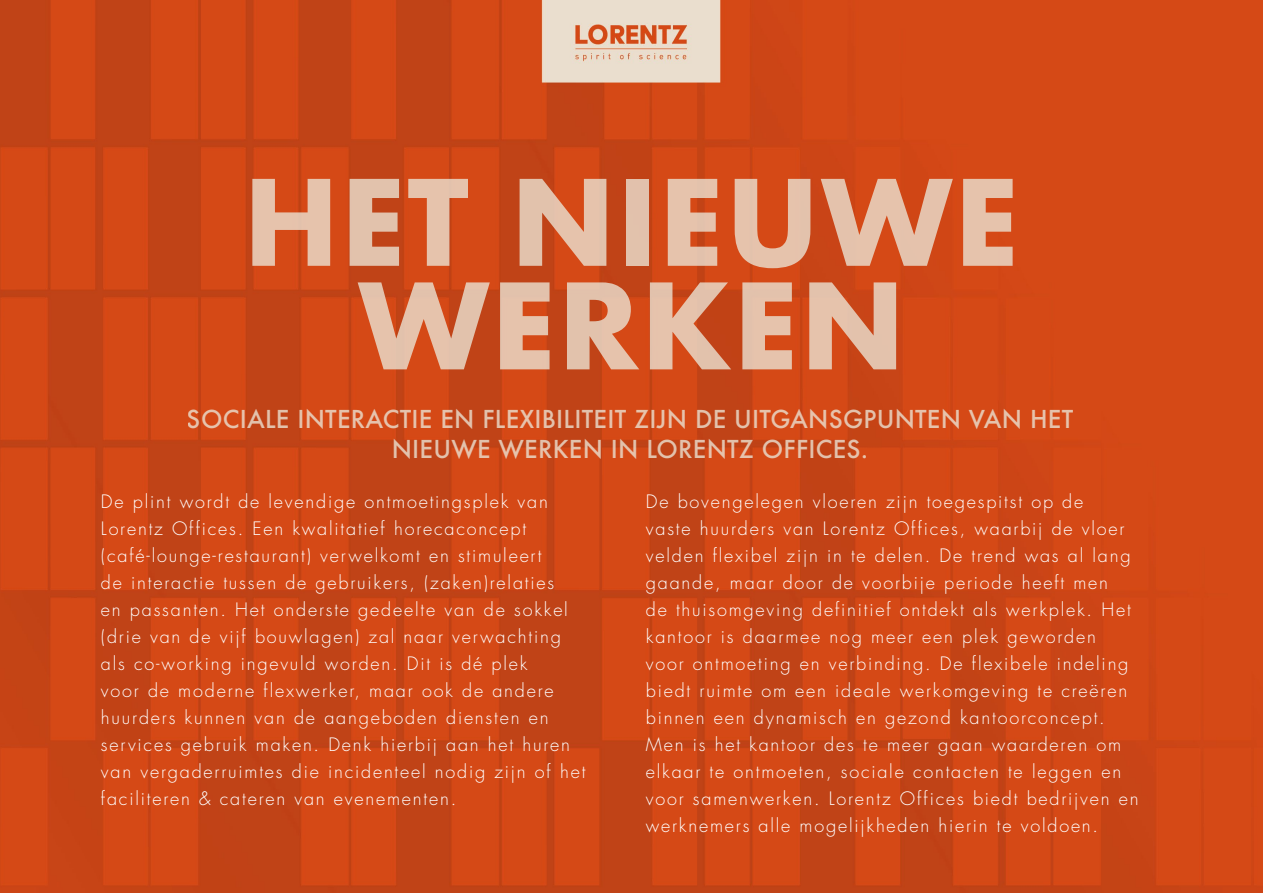
<style>
.page{position:relative;width:1263px;height:893px;background:#fff}
.page>*{position:absolute;margin:0;border:0;box-sizing:border-box;transform-origin:0 0}
.t1{font:700 115.35px/103.5px "Futura";letter-spacing:.01em;color:#eadece;text-align:center}
.t2{font:500 24px/30px "Futura";letter-spacing:.01em;color:#eadece;text-align:center}
.t3{font:300 18px/27px "Futura Std";letter-spacing:.1em;color:#fff}
</style>
<div class="page">
<img style="left:0;top:0;width:1263px;height:893px">
<h1 class="t1" style="left:243px;top:170px;width:778px">HET NIEUWE<br>WERKEN</h1>
<h2 class="t2" style="left:187px;top:404px;width:888px">SOCIALE INTERACTIE EN FLEXIBILITEIT ZIJN DE UITGANSGPUNTEN VAN HET<br>NIEUWE WERKEN IN LORENTZ OFFICES.</h2>
<p class="t3" style="left:101px;top:489px;width:486px">De plint wordt de levendige ontmoetingsplek van Lorentz Offices. Een kwalitatief horecaconcept (café-lounge-restaurant) verwelkomt en stimuleert<br>de interactie tussen de gebruikers, (zaken)relaties<br>en passanten. Het onderste gedeelte van de sokkel (drie van de vijf bouwlagen) zal naar verwachting als co-working ingevuld worden. Dit is dé plek<br>voor de moderne flexwerker, maar ook de andere huurders kunnen van de aangeboden diensten en services gebruik maken. Denk hierbij aan het huren van vergaderruimtes die incidenteel nodig zijn of het faciliteren &amp; cateren van evenementen.</p>
<p class="t3" style="left:646px;top:489px;width:494px">De bovengelegen vloeren zijn toegespitst op de<br>vaste huurders van Lorentz Offices, waarbij de vloer velden flexibel zijn in te delen. De trend was al lang gaande, maar door de voorbije periode heeft men<br>de thuisomgeving definitief ontdekt als werkplek. Het kantoor is daarmee nog meer een plek geworden<br>voor ontmoeting en verbinding. De flexibele indeling biedt ruimte om een ideale werkomgeving te creëren binnen een dynamisch en gezond kantoorconcept.<br>Men is het kantoor des te meer gaan waarderen om elkaar te ontmoeten, sociale contacten te leggen en voor samenwerken. Lorentz Offices biedt bedrijven en werknemers alle mogelijkheden hierin te voldoen.</p>
</div>
